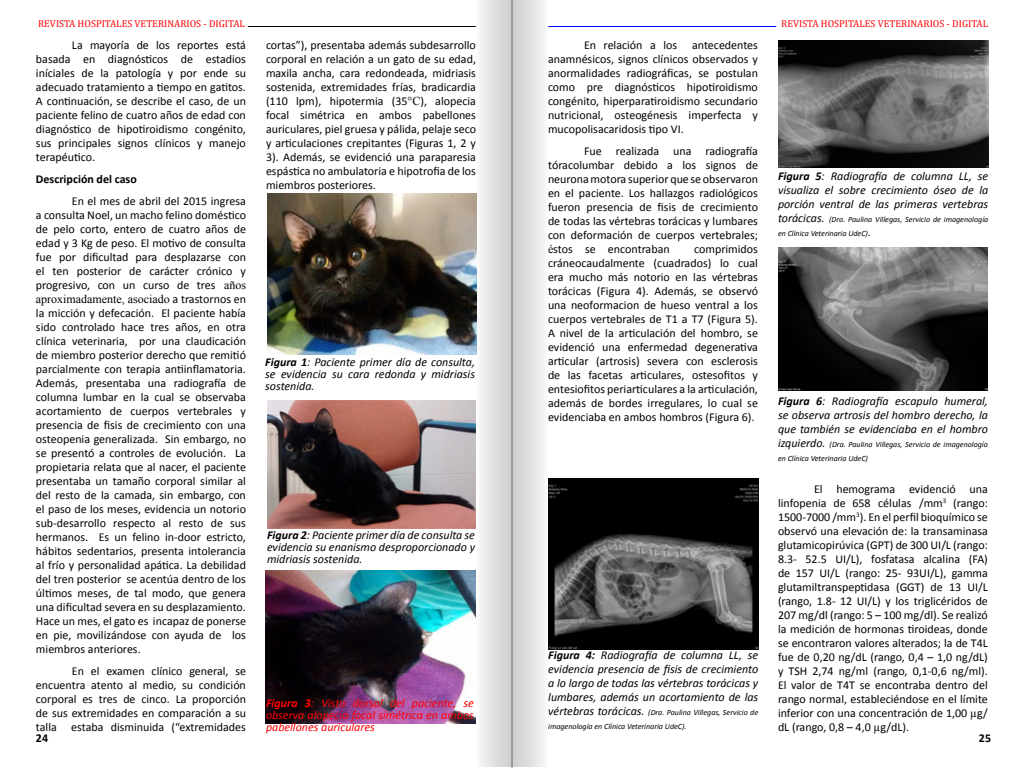
<style>
.page{position:relative;width:1024px;height:768px;background:#fff}
.page>*{position:absolute;margin:0;border:0;box-sizing:border-box;transform-origin:0 0}
.t1{font:12px/14px "Calibri";color:#000;text-align:justify}
.t2{font:italic 12px/14px "Calibri";color:#000;text-align:justify}
.t3{font:italic 12px/12px "Calibri";color:#f00;text-align:justify}
.t4{font:700 12px "Calibri";color:#000}
.t5{font:10px "Cambria";color:#f00}
.t6{font:italic 8px/14px "Calibri";color:#000}
.s1{font-family:"Times New Roman"}
.s2{font-weight:700}
.s3{font-size:12px}
.s4{font-size:11px}
</style>
<div class="page">
<div style="left:476px;top:0;width:36px;height:767px;background:linear-gradient(to right,#f8f8f8,#cecece)"></div>
<svg style="left:513px;top:0;width:31px;height:767px;background:#dfdfdf"></svg>
<hr style="left:512px;top:0;width:1px;height:768px;background:#000">
<hr style="left:248px;top:26px;width:228px;height:1px;background:#000">
<hr style="left:548px;top:26px;width:228px;height:1px;background:#00f">
<img style="left:267px;top:193px;width:209px;height:162px">
<img style="left:267px;top:400px;width:209px;height:128px">
<img style="left:266px;top:570px;width:209px;height:153px">
<img style="left:548px;top:479px;width:210px;height:170px">
<img style="left:778px;top:40px;width:210px;height:128px">
<img style="left:778px;top:248px;width:210px;height:142px">
<p class="t5" style="left:38px;top:18px;width:208px">REVISTA HOSPITALES VETERINARIOS - DIGITAL</p>
<p class="t5" style="left:781px;top:18px;width:208px">REVISTA HOSPITALES VETERINARIOS - DIGITAL</p>
<p class="t1" style="left:36px;top:38px;width:212px;text-indent:36px">La mayoría de los reportes está basada en diagnósticos de estadios iníciales de la patología y por ende su adecuado tratamiento a tiempo en gatitos.<br>A continuación, se describe el caso, de un paciente felino de cuatro años de edad con diagnóstico de hipotiroidismo congénito, sus principales signos clínicos y manejo terapéutico.</p>
<p class="t4" style="left:36px;top:171px;width:102px">Descripción del caso</p>
<p class="t1" style="left:36px;top:194px;width:212px;text-indent:36px">En el mes de abril del 2015 ingresa a consulta Noel, un macho felino doméstico de pelo corto, entero de cuatro años de edad y 3 Kg de peso. El motivo de consulta fue por dificultad para desplazarse con el ten posterior de carácter crónico y progresivo, con un curso de tres <span class="s1">años aproximadamente, asociado</span> a trastornos en la micción y defecación. El paciente había sido controlado hace tres años, en otra clínica veterinaria, por una claudicación de miembro posterior derecho que remitió parcialmente con terapia antiinflamatoria.<br>Además, presentaba una radiografía de columna lumbar en la cual se observaba acortamiento de cuerpos vertebrales y presencia de fisis de crecimiento con una osteopenia generalizada. Sin embargo, no se presentó a controles de evolución. La propietaria relata que al nacer, el paciente presentaba un tamaño corporal similar al del resto de la camada, sin embargo, con el paso de los meses, evidencia un notorio sub-desarrollo respecto al resto de sus hermanos. Es un felino in-door estricto, hábitos sedentarios, presenta intolerancia al frío y personalidad apática. La debilidad del tren posterior se acentúa dentro de los últimos meses, de tal modo, que genera una dificultad severa en su desplazamiento.<br>Hace un mes, el gato es incapaz de ponerse en pie, movilizándose con ayuda de los miembros anteriores.</p>
<p class="t1" style="left:36px;top:664px;width:212px;text-indent:36px">En el examen clínico general, se encuentra atento al medio, su condición corporal es tres de cinco. La proporción de sus extremidades en comparación a su talla estaba disminuida (“extremidades</p>
<p class="t1" style="left:266px;top:38px;width:212px">cortas”), presentaba además subdesarrollo corporal en relación a un gato de su edad, maxila ancha, cara redondeada, midriasis sostenida, extremidades frías, bradicardia (110 lpm), hipotermia (35<span class="s1">°C</span>), alopecia focal simétrica en ambos pabellones auriculares, piel gruesa y pálida, pelaje seco y articulaciones crepitantes (Figuras 1, 2 y 3). Además, se evidenció una paraparesia espástica no ambulatoria e hipotrofia de los miembros posteriores.</p>
<p class="t1" style="left:584px;top:38px;width:95px">En relación a los</p>
<p class="t1" style="left:548px;top:38px;width:211px;text-indent:144px">antecedentes anamnésicos, signos clínicos observados y anormalidades radiográficas, se postulan como pre diagnósticos hipotiroidismo congénito, hiperparatiroidismo secundario nutricional, osteogénesis imperfecta y mucopolisacaridosis tipo VI.</p>
<p class="t1" style="left:548px;top:144px;width:212px;text-indent:36px">Fue realizada una radiografía tóracolumbar debido a los signos de neuronamotora superior que se observaron en el paciente. Los hallazgos radiológicos fueron presencia de fisis de crecimiento de todas las vértebras torácicas y lumbares con deformación de cuerpos vertebrales; <span class="s1">é</span>stos se encontraban</p>
<p class="t2" style="left:778px;top:169px;width:212px"><span class="s2">Figura 5</span>: Radiografía de columna LL, se visualiza el sobre crecimiento óseo de la porción ventral de las primeras vertebras</p>
<p class="t6" style="left:778px;top:212px;width:212px"><span class="s3">torácicas.</span> (Dra. Paulina Villegas, Servicio de imagenología en Clínica Veterinaria UdeC)<span class="s4">.</span></p>
<p class="t1" style="left:548px;top:242px;width:212px;text-indent:146px">comprimidos cráneocaudalmente (cuadrados) lo cual era mucho más notorio en las vértebras torácicas (Figura 4). Además, se observó una neoformacion de hueso ventral a los cuerpos vertebrales de T1 a T7 (Figura 5).<br>A nivel de la articulación del hombro, se evidenció una enfermedad degenerativa articular (artrosis) severa con esclerosis de las facetas articulares, ostesofitos y entesiofitos periarticulares a la articulación, además de bordes irregulares, lo cual se evidenciaba en ambos hombros (Figura 6).</p>
<p class="t2" style="left:265px;top:356px;width:211px;line-height:12px"><span class="s2">Figura 1</span>: Paciente primer día de consulta, se evidencia su cara redonda y midriasis sostenida.</p>
<p class="t2" style="left:778px;top:394px;width:211px"><span class="s2">Figura 6</span>: Radiografía escapulo humeral, se observa artrosis del hombro derecho, la que también se evidenciaba en el hombro</p>
<p class="t6" style="left:778px;top:437px;width:211px"><span class="s3">izquierdo.</span> (Dra. Paulina Villegas, Servicio de imagenología en Clínica Veterinaria UdeC)</p>
<p class="t1" style="left:778px;top:482px;width:211px;text-indent:36px">El hemograma evidenció una linfopenia de 658 células /mm<sup>3</sup> (rango:<br>1500-7000 /mm<sup>3</sup>). En el perfil bioquímico se observó una elevación de: la transaminasa glutamicopirúvica (GPT) de 300 UI/L (rango:<br>8.3- 52.5 UI/L), fosfatasa alcalina (FA) de 157 UI/L (rango: 25- 93UI/L), gamma glutamiltranspeptidasa (GGT) de 13 UI/L (rango, 1.8- 12 UI/L) y los triglicéridos de 207 mg/dl (rango: 5 – 100 mg/dl). Se realizó la medición de hormonas tiroideas, donde se encontraron valores alterados; la de T4L fue de 0,20 ng/dL (rango, 0,4 – 1,0 ng/dL) y TSH 2,74 ng/ml (rango, 0,1-0,6 ng/ml).<br>El valor de T4T se encontraba dentro del rango normal, estableciéndose en el límite inferior con una concentración de 1,00 <span class="s1">µ</span>g/ dL (rango, 0,8 – 4,0 <span class="s1">µ</span>g/dL).</p>
<p class="t2" style="left:267px;top:529px;width:210px;line-height:12px"><span class="s2">Figura 2</span>: Paciente primer día de consulta se evidencia su enanismo desproporcionado y midriasis sostenida.</p>
<p class="t2" style="left:548px;top:647px;width:212px"><span class="s2">Figura 4:</span> Radiografía de columna LL, se evidencia presencia de fisis de crecimiento a lo largo de todas las vértebras torácicas y lumbares, además un acortamiento de las</p>
<p class="t6" style="left:548px;top:705px;width:211px"><span class="s3">vértebras torácicas.</span> (Dra. Paulina Villegas, Servicio de imagenología en Clínica Veterinaria UdeC).</p>
<p class="t3" style="left:266px;top:697px;width:209px"><span class="s2">Figura 3</span>: Vista dorsal del paciente, se observa alopecia focal simétrica en ambos pabellones auriculares</p>
<p class="t4" style="left:36px;top:730px;width:14px">24</p>
<p class="t4" style="left:979px;top:730px;width:14px">25</p>
</div>
